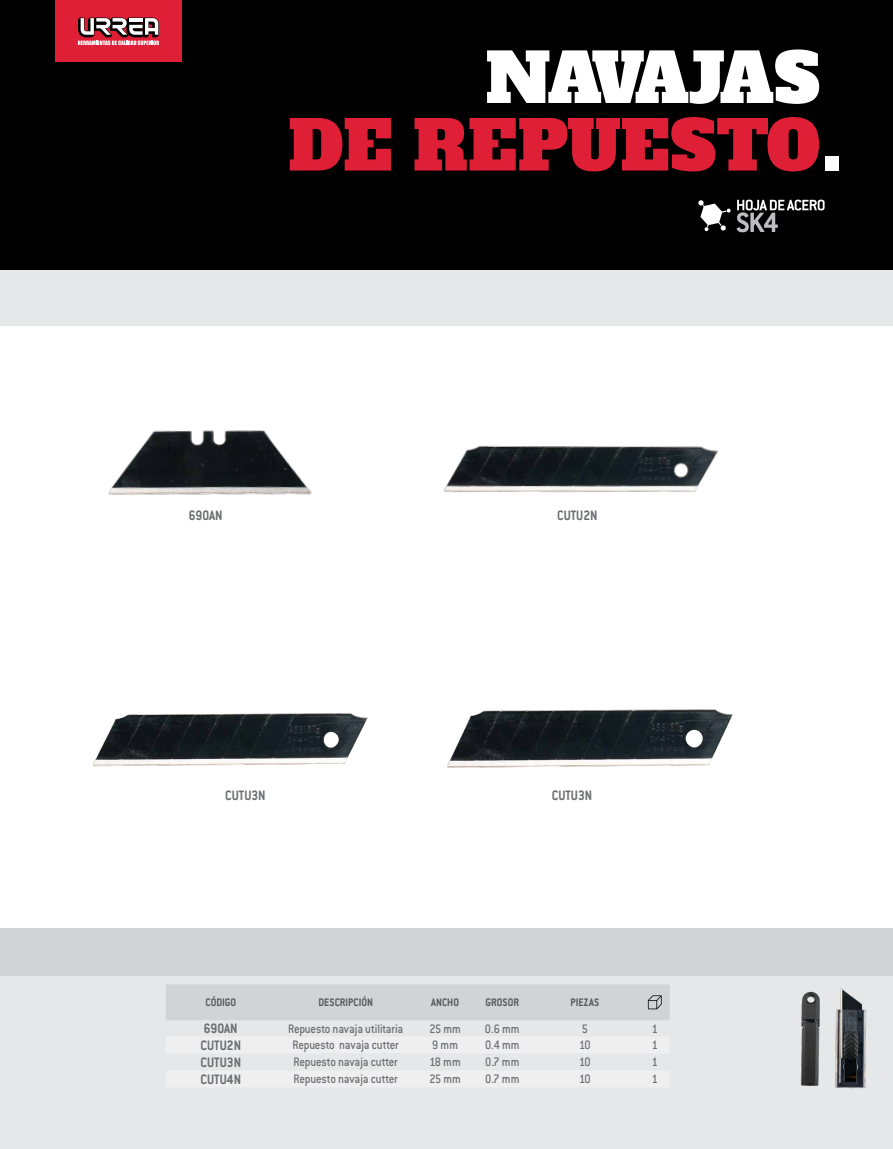
<style>
.page{position:relative;width:893px;height:1149px;background:#fff}
.page>*{position:absolute;margin:0;border:0;box-sizing:border-box;transform-origin:0 0}
.t1{font:67.5px/67.5px "Alfa Slab One";letter-spacing:-.005em;color:#df1f36}
.t2{font:700 15px "Conduit ITC Std";color:#6d6e71;scale:.9 1}
.t3{font:500 13.5px "Conduit ITC Std";letter-spacing:-.015em;color:#6d6e71;scale:.9 1}
.t4{font:700 12px "Conduit ITC Std";color:#58595b;scale:.9 1}
.s1{color:#fff}
.s2{font-size:87px;color:#fff}
</style>
<div class="page">
<div style="left:0;top:942px;width:893px;height:206px;background:#e6e7e8"></div>
<div style="left:0;top:270px;width:893px;height:56px;background:#e6e7e8"></div>
<div style="left:0;top:0;width:893px;height:270px;background:#000"></div>
<div style="left:0;top:927px;width:893px;height:48px;background:#d1d3d4"></div>
<svg style="left:737px;top:199px;width:88px;height:33px"></svg>
<svg style="left:698px;top:200px;width:33px;height:31px"></svg>
<div style="left:166px;top:984px;width:504px;height:35px;background:#d1d3d4"></div>
<img style="left:108px;top:430px;width:204px;height:65px">
<img style="left:444px;top:445px;width:275px;height:48px">
<img style="left:93px;top:713px;width:275px;height:54px">
<img style="left:447px;top:709px;width:286px;height:59px">
<img style="left:800px;top:991px;width:20px;height:95px">
<img style="left:835px;top:988px;width:32px;height:101px">
<div style="left:324px;top:731px;width:15px;height:15px;background:#fff;border-radius:50%"></div>
<div style="left:686px;top:729px;width:17px;height:17px;background:#fff;border-radius:50%"></div>
<div style="left:55px;top:0;width:127px;height:62px;background:#df1f36"></div>
<svg style="left:78px;top:18px;width:81px;height:27px"></svg>
<h1 class="t1" style="left:288px;top:45px;width:557px;text-indent:198px"><span class="s1">NAVAJAS<br></span>DE REPUESTO<span class="s2">.</span></h1>
<p class="t2" style="left:189px;top:506px;width:39px">690AN</p>
<p class="t2" style="left:557px;top:506px;width:47px">CUTU2N</p>
<p class="t2" style="left:225px;top:786px;width:47px">CUTU3N</p>
<p class="t2" style="left:552px;top:786px;width:47px">CUTU3N</p>
<p class="t4" style="left:206px;top:994px;width:35px">CÓDIGO</p>
<p class="t4" style="left:318px;top:994px;width:62px">DESCRIPCIÓN</p>
<p class="t4" style="left:431px;top:994px;width:32px">ANCHO</p>
<p class="t4" style="left:486px;top:994px;width:39px">GROSOR</p>
<p class="t4" style="left:571px;top:994px;width:33px">PIEZAS</p>
<p class="t2" style="left:204px;top:1018px;width:39px">690AN</p>
<p class="t3" style="left:288px;top:1019px;width:129px">Repuesto navaja utilitaria</p>
<p class="t3" style="left:429px;top:1019px;width:36px">25 mm</p>
<p class="t3" style="left:485px;top:1019px;width:40px">0.6 mm</p>
<p class="t3" style="left:582px;top:1019px;width:8px">5</p>
<p class="t3" style="left:652px;top:1019px;width:8px">1</p>
<p class="t2" style="left:201px;top:1035px;width:47px">CUTU2N</p>
<p class="t3" style="left:293px;top:1036px;width:120px">Repuesto navaja cutter</p>
<p class="t3" style="left:432px;top:1036px;width:30px">9 mm</p>
<p class="t3" style="left:485px;top:1036px;width:40px">0.4 mm</p>
<p class="t3" style="left:579px;top:1036px;width:14px">10</p>
<p class="t3" style="left:652px;top:1036px;width:8px">1</p>
<p class="t2" style="left:201px;top:1052px;width:47px">CUTU3N</p>
<p class="t3" style="left:294px;top:1053px;width:117px">Repuesto navaja cutter</p>
<p class="t3" style="left:429px;top:1053px;width:36px">18 mm</p>
<p class="t3" style="left:485px;top:1053px;width:40px">0.7 mm</p>
<p class="t3" style="left:579px;top:1053px;width:14px">10</p>
<p class="t3" style="left:652px;top:1053px;width:8px">1</p>
<p class="t2" style="left:201px;top:1069px;width:47px">CUTU4N</p>
<p class="t3" style="left:294px;top:1070px;width:117px">Repuesto navaja cutter</p>
<p class="t3" style="left:429px;top:1070px;width:36px">25 mm</p>
<p class="t3" style="left:485px;top:1070px;width:40px">0.7 mm</p>
<p class="t3" style="left:579px;top:1070px;width:14px">10</p>
<p class="t3" style="left:652px;top:1070px;width:8px">1</p>
</div>
